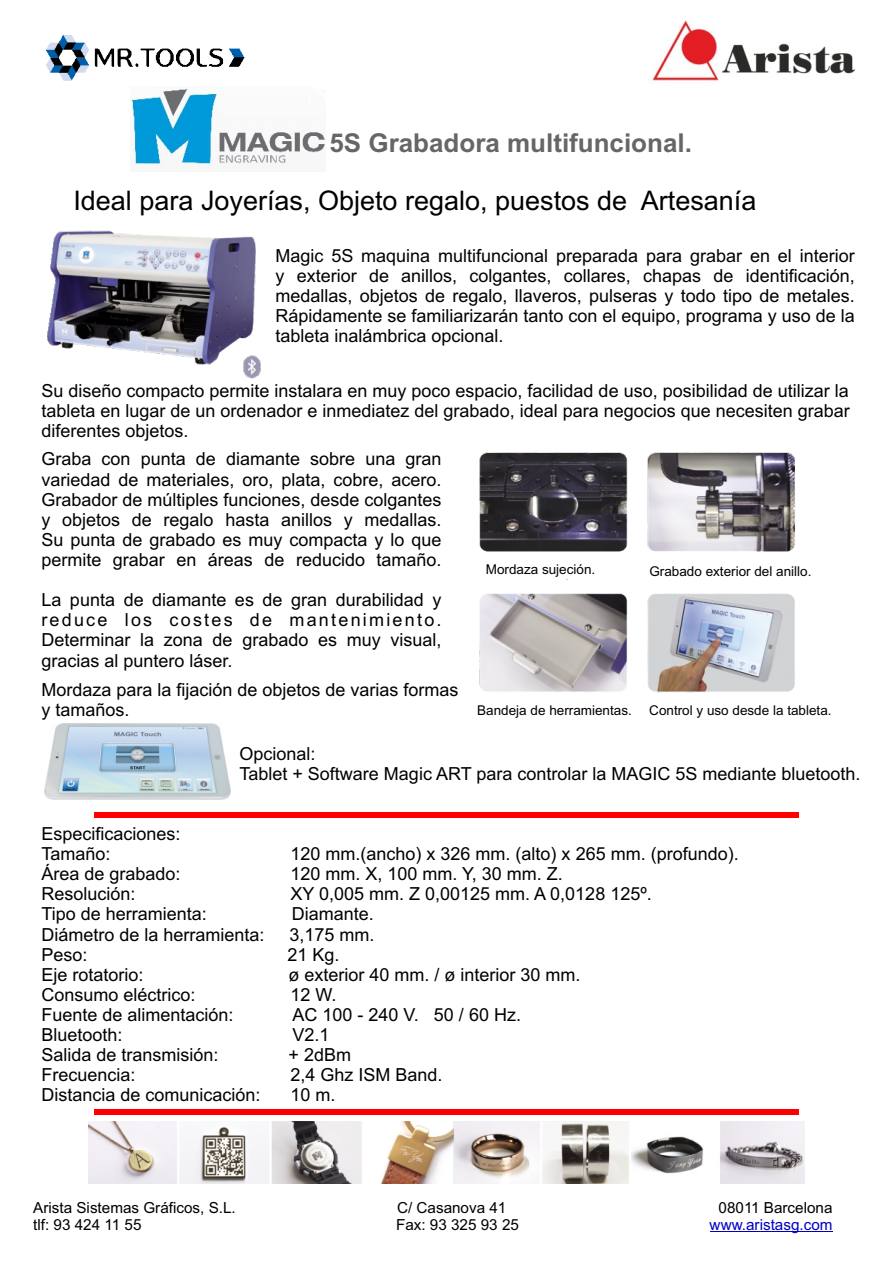
<style>
.page{position:relative;width:893px;height:1263px;background:#fff}
.page>*{position:absolute;margin:0;border:0;box-sizing:border-box;transform-origin:0 0}
.t1{font:27px "Arial";color:#000}
.t2{font:700 25.95px "Arial";color:#666}
.t3{font:18px/20.1px "Arial";color:#000;text-align:justify}
.t4{font:15.3px "Arial";color:#000}
.t5{font:15.3px "Arial";color:#0000c4}
.t6{font:13.5px "Arial";color:#000}
</style>
<div class="page">
<div style="left:94px;top:813px;width:705px;height:5px;background:#f00"></div>
<img style="left:45px;top:724px;width:185px;height:76px">
<div style="left:94px;top:1109px;width:705px;height:5px;background:#f00"></div>
<img style="left:47px;top:230px;width:214px;height:149px">
<img style="left:479px;top:452px;width:317px;height:241px">
<img style="left:88px;top:1121px;width:717px;height:63px">
<img style="left:652px;top:20px;width:204px;height:62px">
<img style="left:46px;top:35px;width:198px;height:45px">
<img style="left:131px;top:88px;width:194px;height:81px">
<hr style="left:710px;top:1231px;width:123px;height:1px;background:#0000c4">
<h2 class="t2" style="left:330px;top:133px;width:364px">5S Grabadora multifuncional.</h2>
<h1 class="t1" style="left:73px;top:190px;width:684px">Ideal para Joyerías, Objeto regalo, puestos de Artesanía</h1>
<p class="t3" style="left:275px;top:247px;width:581px">Magic 5S maquina multifuncional preparada para grabar en el interior y exterior de anillos, colgantes, collares, chapas de identificación, medallas, objetos de regalo, llaveros, pulseras y todo tipo de metales.<br>Rápidamente se familiarizarán tanto con el equipo, programa y uso de la tableta inalámbrica opcional.</p>
<p class="t3" style="left:41px;top:382px;width:810px">Su diseño compacto permite instalara en muy poco espacio, facilidad de uso, posibilidad de utilizar la tableta en lugar de un ordenador e inmediatez del grabado, ideal para negocios que necesiten grabar diferentes objetos.</p>
<p class="t3" style="left:41px;top:451px;width:402px">Graba con punta de diamante sobre una gran variedad de materiales, oro, plata, cobre, acero.<br>Grabador de múltiples funciones, desde colgantes y objetos de regalo hasta anillos y medallas.<br>Su punta de grabado es muy compacta y lo que permite grabar en áreas de reducido tamaño.</p>
<p class="t3" style="left:41px;top:591px;width:402px">La punta de diamante es de gran durabilidad y reduce los costes de mantenimiento.<br>Determinar la zona de grabado es muy visual, gracias al puntero láser.</p>
<p class="t3" style="left:41px;top:681px;width:419px">Mordaza para la fijación de objetos de varias formas y tamaños.</p>
<p class="t6" style="left:486px;top:564px;width:111px">Mordaza sujeción.</p>
<p class="t6" style="left:649px;top:566px;width:164px">Grabado exterior del anillo.</p>
<p class="t6" style="left:477px;top:705px;width:156px">Bandeja de herramientas.</p>
<p class="t6" style="left:649px;top:705px;width:184px">Control y uso desde la tableta.</p>
<p class="t3" style="left:239px;top:745px;width:623px">Opcional:<br>Tablet + Software Magic ART para controlar la MAGIC 5S mediante bluetooth.</p>
<p class="t3" style="left:41px;top:825px;width:141px">Especificaciones:<br>Tamaño:</p>
<p class="t3" style="left:291px;top:845px;width:450px">120 mm.(ancho) x 326 mm. (alto) x 265 mm. (profundo).</p>
<p class="t3" style="left:41px;top:865px;width:141px">Área de grabado:</p>
<p class="t3" style="left:291px;top:865px;width:274px">120 mm. X, 100 mm. Y, 30 mm. Z.</p>
<p class="t3" style="left:41px;top:886px;width:96px">Resolución:</p>
<p class="t3" style="left:291px;top:886px;width:363px">XY 0,005 mm. Z 0,00125 mm. A 0,0128 125º.</p>
<p class="t3" style="left:41px;top:906px;width:167px">Tipo de herramienta:</p>
<p class="t3" style="left:292px;top:906px;width:84px">Diamante.</p>
<p class="t3" style="left:41px;top:926px;width:225px">Diámetro de la herramienta:</p>
<p class="t3" style="left:289px;top:926px;width:87px">3,175 mm.</p>
<p class="t3" style="left:41px;top:946px;width:48px">Peso:</p>
<p class="t3" style="left:288px;top:946px;width:54px">21 Kg.</p>
<p class="t3" style="left:41px;top:966px;width:104px">Eje rotatorio:</p>
<p class="t3" style="left:289px;top:966px;width:294px">ø exterior 40 mm. / ø interior 30 mm.</p>
<p class="t3" style="left:41px;top:986px;width:156px">Consumo eléctrico:</p>
<p class="t3" style="left:290px;top:986px;width:47px">12 W.</p>
<p class="t3" style="left:41px;top:1006px;width:194px">Fuente de alimentación:</p>
<p class="t3" style="left:292px;top:1006px;width:230px">AC 100 - 240 V. 50 / 60 Hz.</p>
<p class="t3" style="left:41px;top:1026px;width:83px">Bluetooth:</p>
<p class="t3" style="left:293px;top:1026px;width:39px">V2.1</p>
<p class="t3" style="left:41px;top:1046px;width:179px">Salida de transmisión:</p>
<p class="t3" style="left:288px;top:1046px;width:64px">+ 2dBm</p>
<p class="t3" style="left:41px;top:1067px;width:96px">Frecuencia:</p>
<p class="t3" style="left:291px;top:1067px;width:154px">2,4 Ghz ISM Band.</p>
<p class="t3" style="left:41px;top:1087px;width:221px">Distancia de comunicación:</p>
<p class="t3" style="left:290px;top:1087px;width:47px">10 m.</p>
<p class="t4" style="left:33px;top:1202px;width:204px">Arista Sistemas Gráficos, S.L.</p>
<p class="t4" style="left:397px;top:1202px;width:111px">C/ Casanova 41</p>
<p class="t4" style="left:718px;top:1202px;width:116px">08011 Barcelona</p>
<p class="t4" style="left:33px;top:1219px;width:110px">tlf: 93 424 11 55</p>
<p class="t4" style="left:396px;top:1219px;width:124px">Fax: 93 325 93 25</p>
<p class="t5" style="left:710px;top:1219px;width:124px">www.aristasg.com</p>
</div>
